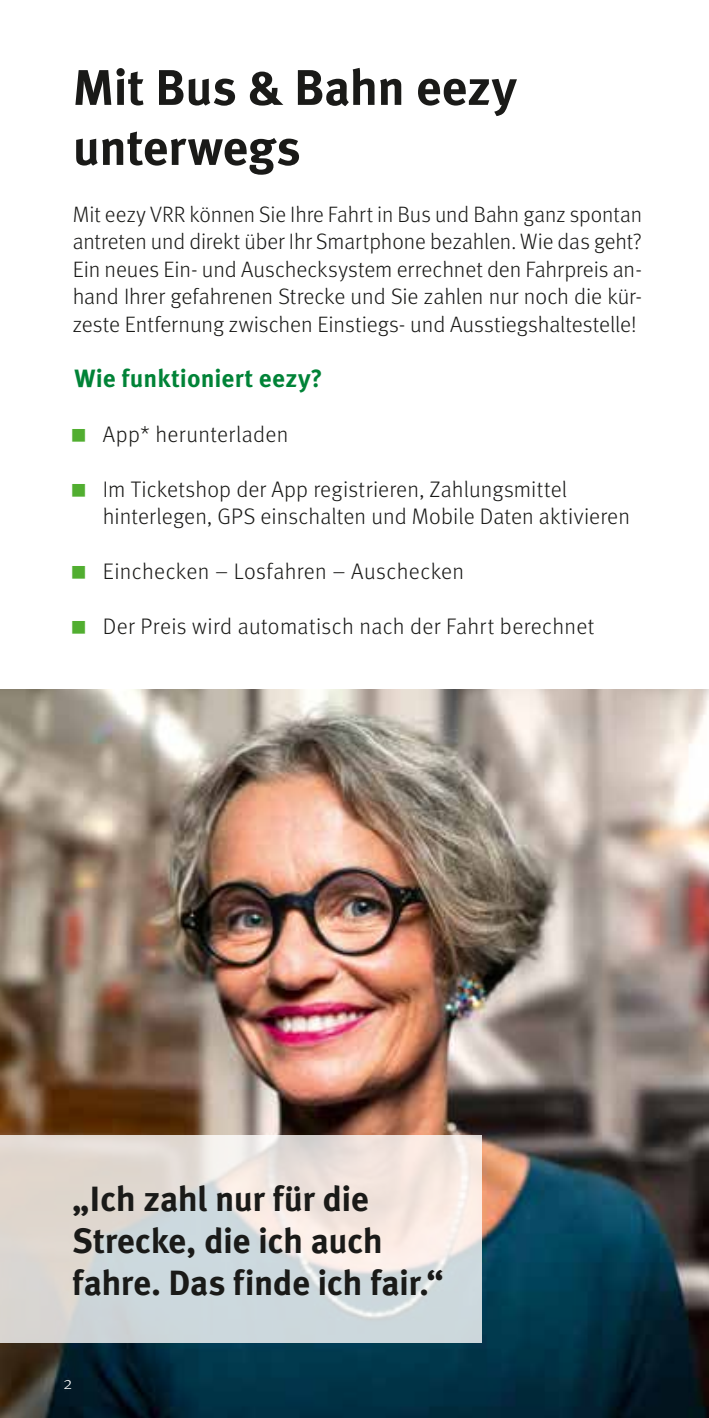
<style>
.page{position:relative;width:709px;height:1418px;background:#fff}
.page>*{position:absolute;margin:0;border:0;box-sizing:border-box;transform-origin:0 0}
.t1{font:700 50px/60px "Meta Pro";letter-spacing:-.01em;color:#1a1a18}
.t2{font:700 35px/42px "Meta Pro";letter-spacing:-.015em;color:#1a1a18}
.t3{font:700 25px "Meta Pro";letter-spacing:.005em;color:#008337}
.t4{font:300 22.5px/27.5px "Meta Pro";letter-spacing:.01em;color:#1a1a18}
.t5{font:300 22.25px/27.5px "Meta Pro";color:#1a1a18;text-align:justify}
.t6{font:300 17.5px "Meta Pro";color:#fff}
</style>
<div class="page">
<hr style="left:708px;top:0;width:1px;height:1417px;background:#f1f7ec">
<img style="left:0;top:689px;width:709px;height:728px">
<svg style="left:0;top:1134px;width:482px;height:208px;background:#dddcda"></svg>
<h1 class="t1" style="left:73px;top:54px;width:446px">Mit Bus &amp; Bahn eezy unterwegs</h1>
<p class="t5" style="left:73px;top:199px;width:571px">Mit eezy VRR können Sie Ihre Fahrt in Bus und Bahn ganz spontan antreten und direkt über Ihr Smartphone bezahlen. Wie das geht?<br>Ein neues Ein- und Auschecksystem errechnet den Fahrpreis an&shy;hand Ihrer gefahrenen Strecke und Sie zahlen nur noch die kür&shy;zeste Entfernung zwischen Einstiegs- und Ausstiegshaltestelle!</p>
<p class="t3" style="left:74px;top:358px;width:249px">Wie funktioniert eezy?</p>
<p class="t4" style="left:103px;top:419px;width:187px">App* herunterladen</p>
<p class="t4" style="left:103px;top:474px;width:528px">Im Ticketshop der App registrieren, Zahlungsmittel hinterlegen, GPS einschalten und Mobile Daten aktivieren</p>
<p class="t4" style="left:103px;top:557px;width:363px">Einchecken – Losfahren – Auschecken</p>
<p class="t4" style="left:103px;top:611px;width:493px">Der Preis wird automatisch nach der Fahrt berechnet</p>
<h2 class="t2" style="left:72px;top:1175px;width:373px">„Ich zahl nur für die<br>Strecke, die ich auch fahre. Das finde ich fair.“</h2>
<p class="t6" style="left:64px;top:1370px;width:10px">2</p>
</div>
